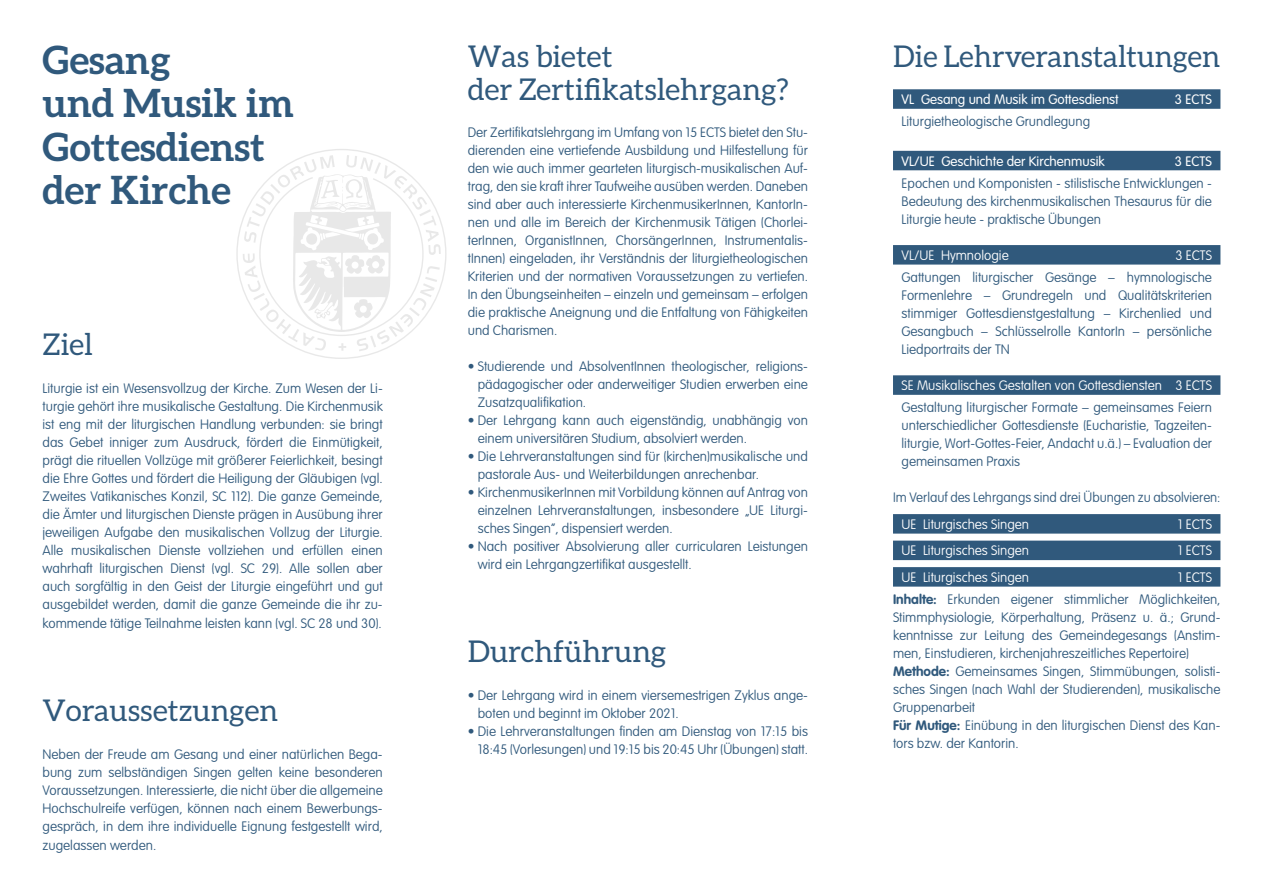
<style>
.page{position:relative;width:1263px;height:893px;background:#fff}
.page>*{position:absolute;margin:0;border:0;box-sizing:border-box;transform-origin:0 0}
.t1{font:700 39px/43.5px "Aleo";color:#30597c}
.t2{font:30px/33px "Aleo";color:#30597c}
.t3{font:100 13.5px/18px "VAG Rounded";color:#30597c;text-align:justify}
.t4{font:100 13.5px "VAG Rounded";color:#fff}
.t5{font:300 13.5px "VAG Rounded";color:#fff}
.s1{color:#fff}
.s2{font-weight:700}
</style>
<div class="page">
<svg style="left:236px;top:149px;width:210px;height:210px"></svg>
<div style="left:893px;top:89px;width:327px;height:20px;background:#30597c"></div>
<div style="left:893px;top:151px;width:327px;height:19px;background:#30597c"></div>
<div style="left:893px;top:245px;width:327px;height:20px;background:#30597c"></div>
<div style="left:893px;top:375px;width:327px;height:20px;background:#30597c"></div>
<div style="left:893px;top:514px;width:327px;height:20px;background:#30597c"></div>
<div style="left:893px;top:541px;width:327px;height:19px;background:#30597c"></div>
<div style="left:893px;top:567px;width:327px;height:20px;background:#30597c"></div>
<h1 class="t1" style="left:43px;top:37px;width:253px">Gesang<br>und Musik im<br>Gottesdienst der Kirche</h1>
<h2 class="t2" style="left:43px;top:328px;width:52px">Ziel</h2>
<p class="t3" style="left:43px;top:379px;width:342px">Liturgie ist ein Wesensvollzug der Kirche. Zum Wesen der Li&shy;turgie gehört ihre musikalische Gestaltung. Die Kirchenmusik ist eng mit der liturgischen Handlung verbunden: sie bringt das Gebet inniger zum Ausdruck, fördert die Einmütigkeit, prägt die rituellen Vollzüge mit größerer Feierlichkeit, besingt die Ehre Gottes und fördert die Heiligung der Gläubigen (vgl.<br>Zweites Vatikanisches Konzil, SC 112). Die ganze Gemeinde, die Ämter und liturgischen Dienste prägen in Ausübung ihrer jeweiligen Aufgabe den musikalischen Vollzug der Liturgie.<br>Alle musikalischen Dienste vollziehen und erfüllen einen wahrhaft liturgischen Dienst (vgl. SC 29). Alle sollen aber auch sorgfältig in den Geist der Liturgie eingeführt und gut ausgebildet werden, damit die ganze Gemeinde die ihr zu-</p>
<p class="t3" style="left:43px;top:615px;width:341px">kommende tätige Teilnahme leisten kann (vgl. SC 28 und 30).</p>
<h2 class="t2" style="left:43px;top:694px;width:237px">Voraussetzungen</h2>
<p class="t3" style="left:43px;top:745px;width:342px">Neben der Freude am Gesang und einer natürlichen Bega&shy;bung zum selbständigen Singen gelten keine besonderen Voraussetzungen. Interessierte, die nicht über die allgemeine Hochschulreife verfügen, können nach einem Bewerbungs&shy;gespräch, in dem ihre individuelle Eignung festgestellt wird,</p>
<p class="t3" style="left:43px;top:837px;width:115px">zugelassen werden.</p>
<h2 class="t2" style="left:468px;top:39px;width:323px">Was bietet<br>der Zertifikatslehrgang?</h2>
<p class="t3" style="left:468px;top:123px;width:342px">Der Zertifikatslehrgang im Umfang von 15 ECTS bietet den Stu&shy;dierenden eine vertiefende Ausbildung und Hilfestellung für den wie auch immer gearteten liturgisch-musikalischen Auf&shy;trag, den sie kraft ihrer Taufweihe ausüben werden. Daneben sind aber auch interessierte KirchenmusikerInnen, KantorIn&shy;nen und alle im Bereich der Kirchenmusik Tätigen (Chorlei&shy;terInnen, OrganistInnen, ChorsängerInnen, Instrumentalis&shy;tInnen) eingeladen, ihr Verständnis der liturgietheologischen Kriterien und der normativen Voraussetzungen zu vertiefen.<br>In den Übungseinheiten – einzeln und gemeinsam – erfolgen die praktische Aneignung und die Entfaltung von Fähigkeiten und Charismen.</p>
<p class="t3" style="left:478px;top:357px;width:332px;text-indent:-10px">• Studierende und AbsolventInnen theologischer, religions&shy;pädagogischer oder anderweitiger Studien erwerben eine Zusatzqualifikation.</p>
<p class="t3" style="left:478px;top:411px;width:332px;text-indent:-10px">• Der Lehrgang kann auch eigenständig, unabhängig von einem universitären Studium, absolviert werden.</p>
<p class="t3" style="left:478px;top:447px;width:332px;text-indent:-10px">• Die Lehrveranstaltungen sind für (kirchen)musikalische und pastorale Aus- und Weiterbildungen anrechenbar.</p>
<p class="t3" style="left:478px;top:483px;width:332px;text-indent:-10px">• KirchenmusikerInnen mit Vorbildung können auf Antrag von einzelnen Lehrveranstaltungen, insbesondere „UE Liturgi&shy;sches Singen“, dispensiert werden.</p>
<p class="t3" style="left:478px;top:537px;width:332px;text-indent:-10px">• Nach positiver Absolvierung aller curricularen Leistungen wird ein Lehrgangzertifikat ausgestellt.</p>
<h2 class="t2" style="left:468px;top:635px;width:200px">Durchführung</h2>
<p class="t3" style="left:478px;top:686px;width:332px;text-indent:-10px">• Der Lehrgang wird in einem viersemestrigen Zyklus ange&shy;boten und beginnt im Oktober 2021.</p>
<p class="t3" style="left:468px;top:722px;width:342px;text-align:right">• Die Lehrveranstaltungen finden am Dienstag von 17:15 bis<br>18:45 (Vorlesungen) und 19:15 bis 20:45 Uhr (Übungen) statt.</p>
<h2 class="t2" style="left:893px;top:39px;width:329px">Die Lehrveranstaltungen</h2>
<p class="t5" style="left:901px;top:92px;width:219px">VL Gesang und Musik im Gottesdienst</p>
<p class="t5" style="left:1175px;top:92px;width:39px">3 ECTS</p>
<p class="t3" style="left:901px;top:113px;width:190px">Liturgietheologische Grundlegung</p>
<p class="t5" style="left:901px;top:153px;width:205px">VL/UE Geschichte der Kirchenmusik</p>
<p class="t5" style="left:1175px;top:153px;width:39px">3 ECTS</p>
<p class="t3" style="left:901px;top:174px;width:312px">Epochen und Komponisten - stilistische Entwicklungen - Bedeutung des kirchenmusikalischen Thesaurus für die Liturgie heute - praktische Übungen</p>
<p class="t4" style="left:901px;top:247px;width:109px">VL/UE Hymnologie</p>
<p class="t4" style="left:1175px;top:247px;width:38px">3 ECTS</p>
<p class="t3" style="left:901px;top:268px;width:312px">Gattungen liturgischer Gesänge – hymnologische Formenlehre – Grundregeln und Qualitätskriterien stimmiger Gottesdienstgestaltung – Kirchenlied und Gesangbuch – Schlüsselrolle KantorIn – persönliche Liedportraits der TN</p>
<p class="t4" style="left:901px;top:378px;width:312px">SE Musikalisches Gestalten von Gottesdiensten 3 ECTS</p>
<p class="t3" style="left:901px;top:399px;width:312px">Gestaltung liturgischer Formate – gemeinsames Feiern unterschiedlicher Gottesdienste (Eucharistie, Tagzeiten&shy;liturgie, Wort-Gottes-Feier, Andacht u.ä.) – Evaluation der gemeinsamen Praxis</p>
<p class="t3" style="left:893px;top:489px;width:329px">Im Verlauf des Lehrgangs sind drei Übungen zu absolvieren:</p>
<p class="t4" style="left:901px;top:516px;width:129px">UE Liturgisches Singen</p>
<p class="t4" style="left:1178px;top:516px;width:35px">1 ECTS</p>
<p class="t4" style="left:901px;top:543px;width:129px">UE Liturgisches Singen</p>
<p class="t4" style="left:1178px;top:543px;width:35px">1 ECTS</p>
<p class="t4" style="left:901px;top:569px;width:129px">UE Liturgisches Singen</p>
<p class="t3" style="left:893px;top:566px;width:329px;line-height:22.2px;text-indent:285px"><span class="s1">1 ECTS<br></span><span class="s2">Inhalte:</span> Erkunden eigener stimmlicher Möglichkeiten,</p>
<p class="t3" style="left:893px;top:608px;width:329px;text-align:left">Stimmphysiologie, Körperhaltung, Präsenz u. ä.; Grund&shy;kenntnisse zur Leitung des Gemeindegesangs (Anstim&shy;men, Einstudieren, kirchenjahreszeitliches Repertoire)<br><span class="s2">Methode:</span> Gemeinsames Singen, Stimmübungen, solisti&shy;sches Singen (nach Wahl der Studierenden), musikalische Gruppenarbeit<br><span class="s2">Für Mutige:</span> Einübung in den liturgischen Dienst des Kan&shy;tors bzw. der Kantorin.</p>
</div>
